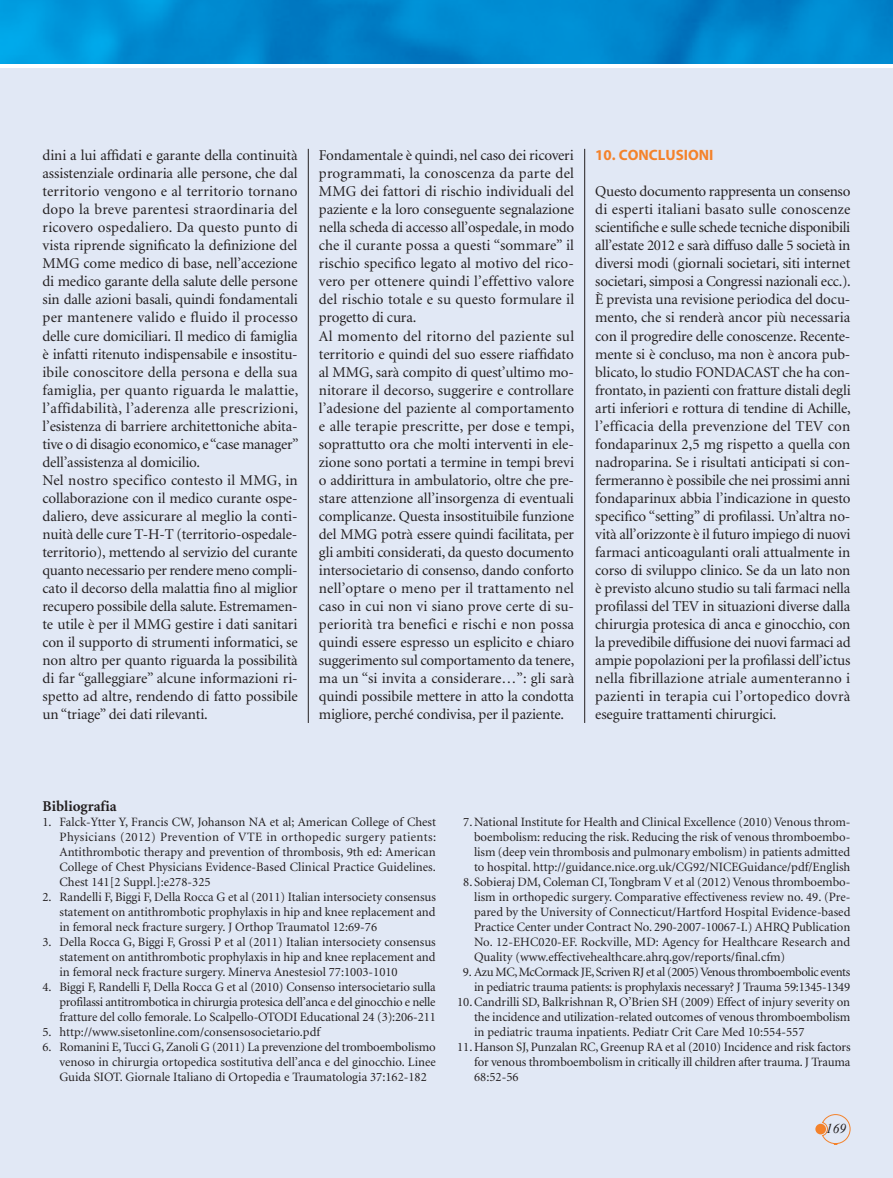
<style>
.page{position:relative;width:893px;height:1178px;background:#fff}
.page>*{position:absolute;margin:0;border:0;box-sizing:border-box;transform-origin:0 0}
.t1{font:15px/18px "Minion";letter-spacing:-.005em;color:#231f20}
.t2{font:700 15px "Myriad";color:#f4822b}
.t3{font:700 15px "Minion";color:#231f20}
.t4{font:italic 13.5px "Times New Roman";color:#231f20}
.t5{font:12.75px/15px "Minion";letter-spacing:-.005em;color:#231f20;text-align:justify}
.t6{font:12.75px "Minion";letter-spacing:-.03em;color:#231f20}
</style>
<div class="page">
<div style="left:0;top:68px;width:893px;height:1110px;background:#e1e8f5"></div>
<svg style="left:1px;top:0;width:892px;height:64px;background:#0089cf"></svg>
<hr style="left:0;top:0;width:1px;height:64px;background:#00aeef">
<div style="left:815px;top:1124px;width:11px;height:10px;background:#f4822b;border-radius:50%"></div>
<svg style="left:821px;top:1114px;width:30px;height:31px"></svg>
<hr style="left:308px;top:149px;width:1px;height:574px;background:#231f20">
<hr style="left:584px;top:149px;width:1px;height:574px;background:#231f20">
<p class="t1" style="left:43px;top:147px;width:258px">dini a lui affidati e garante della continuità assistenziale ordinaria alle persone, che dal territorio vengono e al territorio tornano dopo la breve parentesi straordinaria del ricovero ospedaliero. Da questo punto di vista riprende significato la definizione del MMG come medico di base, nell’accezione di medico garante della salute delle persone sin dalle azioni basali, quindi fondamentali per mantenere valido e fluido il processo delle cure domiciliari. Il medico di famiglia è infatti ritenuto indispensabile e insostitu&shy;ibile conoscitore della persona e della sua famiglia, per quanto riguarda le malattie, l’affidabilità, l’aderenza alle prescrizioni, l’esistenza di barriere architettoniche abita&shy;tive o di disagio economico, e “case manager” dell’assistenza al domicilio.<br>Nel nostro specifico contesto il MMG, in collaborazione con il medico curante ospe&shy;daliero, deve assicurare al meglio la conti&shy;nuità delle cure T-H-T (territorio-ospedale&shy;territorio), mettendo al servizio del curante quanto necessario per rendere meno compli&shy;cato il decorso della malattia fino al miglior recupero possibile della salute. Estremamen&shy;te utile è per il MMG gestire i dati sanitari con il supporto di strumenti informatici, se non altro per quanto riguarda la possibilità di far “galleggiare” alcune informazioni ri&shy;spetto ad altre, rendendo di fatto possibile un “triage” dei dati rilevanti.</p>
<p class="t1" style="left:319px;top:147px;width:257px">Fondamentale è quindi, nel caso dei ricoveri programmati, la conoscenza da parte del MMG dei fattori di rischio individuali del paziente e la loro conseguente segnalazione nella scheda di accesso all’ospedale, in modo che il curante possa a questi “sommare” il rischio specifico legato al motivo del rico&shy;vero per ottenere quindi l’effettivo valore del rischio totale e su questo formulare il progetto di cura.<br>Al momento del ritorno del paziente sul territorio e quindi del suo essere riaffidato al MMG, sarà compito di quest’ultimo mo&shy;nitorare il decorso, suggerire e controllare l’adesione del paziente al comportamento e alle terapie prescritte, per dose e tempi, soprattutto ora che molti interventi in ele&shy;zione sono portati a termine in tempi brevi o addirittura in ambulatorio, oltre che pre&shy;stare attenzione all’insorgenza di eventuali complicanze. Questa insostituibile funzione del MMG potrà essere quindi facilitata, per gli ambiti considerati, da questo documento intersocietario di consenso, dando conforto nell’optare o meno per il trattamento nel caso in cui non vi siano prove certe di su&shy;periorità tra benefici e rischi e non possa quindi essere espresso un esplicito e chiaro suggerimento sul comportamento da tenere, ma un “si invita a considerare…”: gli sarà quindi possibile mettere in atto la condotta migliore, perché condivisa, per il paziente.</p>
<p class="t2" style="left:595px;top:148px;width:118px">10. CONCLUSIONI</p>
<p class="t1" style="left:595px;top:183px;width:257px;text-align:justify">Questo documento rappresenta un consenso di esperti italiani basato sulle conoscenze scientifiche e sulle schede tecniche disponibili all’estate 2012 e sarà diffuso dalle 5 società in diversi modi (giornali societari, siti internet societari, simposi a Congressi nazionali ecc.).<br>È prevista una revisione periodica del docu&shy;mento, che si renderà ancor più necessaria con il progredire delle conoscenze. Recente&shy;mente si è concluso, ma non è ancora pub&shy;blicato, lo studio FONDACAST che ha con&shy;frontato, in pazienti con fratture distali degli arti inferiori e rottura di tendine di Achille, l’efficacia della prevenzione del TEV con fondaparinux 2,5 mg rispetto a quella con nadroparina. Se i risultati anticipati si con&shy;fermeranno è possibile che nei prossimi anni fondaparinux abbia l’indicazione in questo specifico “setting” di profilassi. Un’altra no&shy;vità all’orizzonte è il futuro impiego di nuovi farmaci anticoagulanti orali attualmente in corso di sviluppo clinico. Se da un lato non è previsto alcuno studio su tali farmaci nella profilassi del TEV in situazioni diverse dalla chirurgia protesica di anca e ginocchio, con la prevedibile diffusione dei nuovi farmaci ad ampie popolazioni per la profilassi dell’ictus nella fibrillazione atriale aumenteranno i pazienti in terapia cui l’ortopedico dovrà eseguire trattamenti chirurgici.</p>
<p class="t3" style="left:43px;top:798px;width:76px">Bibliografia</p>
<p class="t5" style="left:60px;top:815px;width:378px;text-indent:-17px">1. Falck-Ytter Y, Francis CW, Johanson NA et al; American College of Chest Physicians (2012) Prevention of VTE in orthopedic surgery patients:<br>Antithrombotic therapy and prevention of thrombosis, 9th ed: American College of Chest Physicians Evidence-Based Clinical Practice Guidelines.<br>Chest 141[2 Suppl.]:e278-325</p>
<p class="t5" style="left:60px;top:890px;width:378px;text-indent:-17px">2. Randelli F, Biggi F, Della Rocca G et al (2011) Italian intersociety consensus statement on antithrombotic prophylaxis in hip and knee replacement and in femoral neck fracture surgery. J Orthop Traumatol 12:69-76</p>
<p class="t5" style="left:60px;top:934px;width:378px;text-indent:-17px">3. Della Rocca G, Biggi F, Grossi P et al (2011) Italian intersociety consensus statement on antithrombotic prophylaxis in hip and knee replacement and in femoral neck fracture surgery. Minerva Anestesiol 77:1003-1010</p>
<p class="t5" style="left:60px;top:979px;width:378px;text-indent:-17px">4. Biggi F, Randelli F, Della Rocca G et al (2010) Consenso intersocietario sulla profilassi antitrombotica in chirurgia protesica dell’anca e del ginocchio e nelle fratture del collo femorale. Lo Scalpello-OTODI Educational 24 (3):206-211</p>
<p class="t5" style="left:43px;top:1024px;width:279px">5. http://www.sisetonline.com/consensosocietario.pdf</p>
<p class="t5" style="left:60px;top:1039px;width:378px;text-indent:-17px">6. Romanini E, Tucci G, Zanoli G (2011) La prevenzione del tromboembolismo venoso in chirurgia ortopedica sostitutiva dell’anca e del ginocchio. Linee Guida SIOT. Giornale Italiano di Ortopedia e Traumatologia 37:162-182</p>
<p class="t5" style="left:474px;top:814px;width:378px;text-indent:-11px">7.National Institute for Health and Clinical Excellence (2010) Venous throm&shy;boembolism: reducing the risk. Reducing the risk of venous thromboembo&shy;lism (deep vein thrombosis and pulmonary embolism) in patients admitted to hospital. http://guidance.nice.org.uk/CG92/NICEGuidance/pdf/English</p>
<p class="t5" style="left:474px;top:874px;width:378px;text-indent:-11px">8. Sobieraj DM, Coleman CI, Tongbram V et al (2012) Venous thromboembo&shy;lism in orthopedic surgery. Comparative effectiveness review no. 49. (Pre&shy;pared by the University of Connecticut/Hartford Hospital Evidence-based Practice Center under Contract No. 290-2007-10067-I.) AHRQ Publication No. 12-EHC020-EF. Rockville, MD: Agency for Healthcare Research and Quality (www.effectivehealthcare.ahrq.gov/reports/final.cfm)</p>
<p class="t6" style="left:463px;top:965px;width:389px">9. Azu MC, McCormack JE, Scriven RJ et al (2005) Venous thromboembolic events</p>
<p class="t5" style="left:474px;top:979px;width:378px">in pediatric trauma patients: is prophylaxis necessary? J Trauma 59:1345-1349</p>
<p class="t5" style="left:457px;top:994px;width:395px">10.Candrilli SD, Balkrishnan R, O’Brien SH (2009) Effect of injury severity on</p>
<p class="t5" style="left:474px;top:1009px;width:378px">the incidence and utilization-related outcomes of venous thromboembolism</p>
<p class="t5" style="left:474px;top:1024px;width:332px">in pediatric trauma inpatients. Pediatr Crit Care Med 10:554-557</p>
<p class="t5" style="left:457px;top:1039px;width:395px">11.Hanson SJ, Punzalan RC, Greenup RA et al (2010) Incidence and risk factors</p>
<p class="t5" style="left:474px;top:1054px;width:378px">for venous thromboembolism in critically ill children after trauma. J Trauma</p>
<p class="t5" style="left:474px;top:1069px;width:46px">68:52-56</p>
<p class="t4" style="left:826px;top:1119px;width:22px">169</p>
</div>
